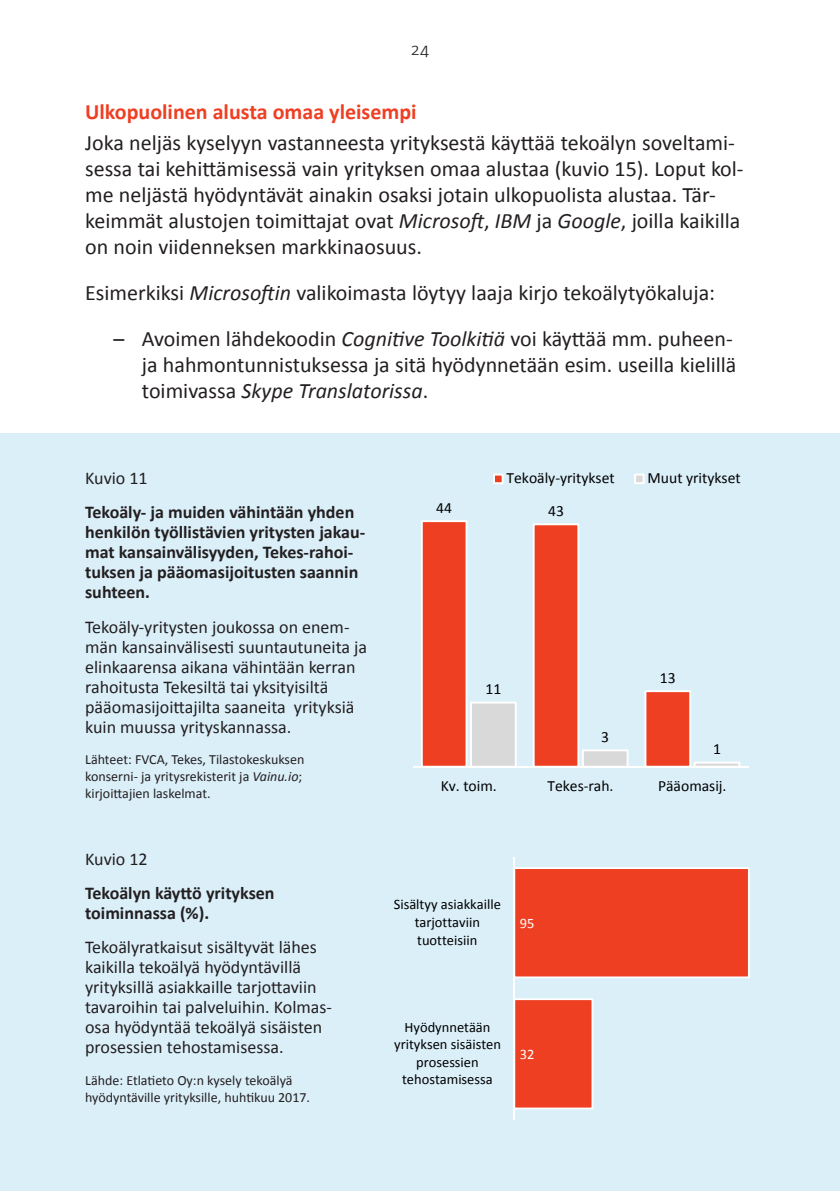
<style>
.page{position:relative;width:840px;height:1191px;background:#fff}
.page>*{position:absolute;margin:0;border:0;box-sizing:border-box;transform-origin:0 0}
.t1{font:22px/26px "Calibri";color:#231f20}
.t2{font:700 22px "Calibri";color:#ef3f23}
.t3{font:18px/20px "Calibri";color:#231f20}
.t4{font:700 18px/20px "Calibri";color:#231f20}
.t5{font:300 18px "Calibri";color:#231f20}
.t6{font:700 15.6px/18.8px "Calibri";color:#000}
.t7{font:15.6px "Calibri";color:#000}
.t8{font:14.4px/17.6px "Calibri";color:#000;text-align:center}
.t9{font:14.4px "Calibri";color:#fff}
.t10{font:14px/17px "Calibri";color:#231f20}
.s1{font-style:italic}
</style>
<div class="page">
<div style="left:0;top:434px;width:839px;height:757px;background:#dbeff9"></div>
<svg style="left:421px;top:520px;width:95px;height:245px"></svg>
<svg style="left:532px;top:523px;width:96px;height:242px"></svg>
<svg style="left:644px;top:690px;width:96px;height:75px"></svg>
<hr style="left:412px;top:765px;width:335px;height:2px;background:#fff">
<svg style="left:493px;top:473px;width:10px;height:11px"></svg>
<svg style="left:634px;top:473px;width:10px;height:11px"></svg>
<svg style="left:515px;top:998px;width:78px;height:111px;background:#ef482d"></svg>
<div style="left:515px;top:867px;width:234px;height:111px;background:#ef3f23"></div>
<hr style="left:513px;top:857px;width:2px;height:262px;background:#fff">
<p class="t5" style="left:410px;top:38px;width:20px">24</p>
<p class="t2" style="left:85px;top:97px;width:333px">Ulkopuolinen alusta omaa yleisempi</p>
<p class="t1" style="left:85px;top:129px;width:659px">Joka neljäs kyselyyn vastanneesta yrityksestä käyttää tekoälyn soveltami&shy;sessa tai kehittämisessä vain yrityksen omaa alustaa (kuvio 15). Loput kol&shy;me neljästä hyödyntävät ainakin osaksi jotain ulkopuolista alustaa. Tär&shy;keimmät alustojen toimittajat ovat <span class="s1">Microsoft</span>, <span class="s1">IBM</span> ja <span class="s1">Google</span>, joilla kaikilla on noin viidenneksen markkinaosuus.</p>
<p class="t1" style="left:85px;top:279px;width:631px">Esimerkiksi <span class="s1">Microsoftin</span> valikoimasta löytyy laaja kirjo tekoälytyökaluja:</p>
<p class="t1" style="left:142px;top:325px;width:595px;text-indent:-28px">– Avoimen lähdekoodin <span class="s1">Cognitive Toolkitiä</span> voi käyttää mm. puheen&shy;ja hahmontunnistuksessa ja sitä hyödynnetään esim. useilla kielillä toimivassa <span class="s1">Skype Translatorissa</span>.</p>
<p class="t3" style="left:85px;top:468px;width:64px">Kuvio 11</p>
<p class="t4" style="left:85px;top:502px;width:281px">Tekoäly- ja muiden vähintään yhden henkilön työllistävien yritysten jakau&shy;mat kansainvälisyyden, Tekes-rahoi&shy;tuksen ja pääomasijoitusten saannin suhteen.</p>
<p class="t3" style="left:85px;top:616px;width:283px">Tekoäly-yritysten joukossa on enem&shy;män kansainvälisesti suuntautuneita ja elinkaarensa aikana vähintään kerran rahoitusta Tekesiltä tai yksityisiltä pääomasijoittajilta saaneita yrityksiä kuin muussa yrityskannassa.</p>
<p class="t10" style="left:85px;top:750px;width:221px">Lähteet: FVCA, Tekes, Tilastokeskuksen konserni- ja yritysrekisterit ja <span class="s1">Vainu.io</span>; kirjoittajien laskelmat.</p>
<p class="t6" style="left:106px;top:509px;width:217px">yritysten jakaumat kansainvälisyyden, Tekes&shy;rahoituksen ja pääomasijoitusten saannin suhteen.</p>
<p class="t7" style="left:506px;top:470px;width:110px">Tekoäly-yritykset</p>
<p class="t7" style="left:647px;top:470px;width:94px">Muut yritykset</p>
<p class="t7" style="left:436px;top:499px;width:17px">44</p>
<p class="t7" style="left:547px;top:502px;width:17px">43</p>
<p class="t7" style="left:485px;top:681px;width:17px">11</p>
<p class="t7" style="left:601px;top:728px;width:9px">3</p>
<p class="t7" style="left:659px;top:669px;width:17px">13</p>
<p class="t7" style="left:712px;top:741px;width:9px">1</p>
<p class="t7" style="left:440px;top:778px;width:57px">Kv. toim.</p>
<p class="t7" style="left:547px;top:778px;width:68px">Tekes-rah.</p>
<p class="t7" style="left:657px;top:778px;width:70px">Pääomasij.</p>
<p class="t4" style="left:85px;top:883px;width:191px">Tekoälyn käyttö yrityksen toiminnassa (%).</p>
<p class="t3" style="left:85px;top:937px;width:248px">Tekoälyratkaisut sisältyvät lähes kaikilla tekoälyä hyödyntävillä yrityksillä asiakkaille tarjottaviin tavaroihin tai palveluihin. Kolmas&shy;osa hyödyntää tekoälyä sisäisten prosessien tehostamisessa.</p>
<p class="t10" style="left:85px;top:1071px;width:226px">Lähde: Etlatieto Oy:n kysely tekoälyä hyödyntäville yrityksille, huhtikuu 2017.</p>
<p class="t8" style="left:393px;top:895px;width:109px">Sisältyy asiakkaille tarjottaviin tuotteisiin</p>
<p class="t9" style="left:519px;top:915px;width:16px">95</p>
<p class="t8" style="left:394px;top:1018px;width:108px">Hyödynnetään yrityksen sisäisten prosessien tehostamisessa</p>
<p class="t9" style="left:519px;top:1046px;width:16px">32</p>
</div>
